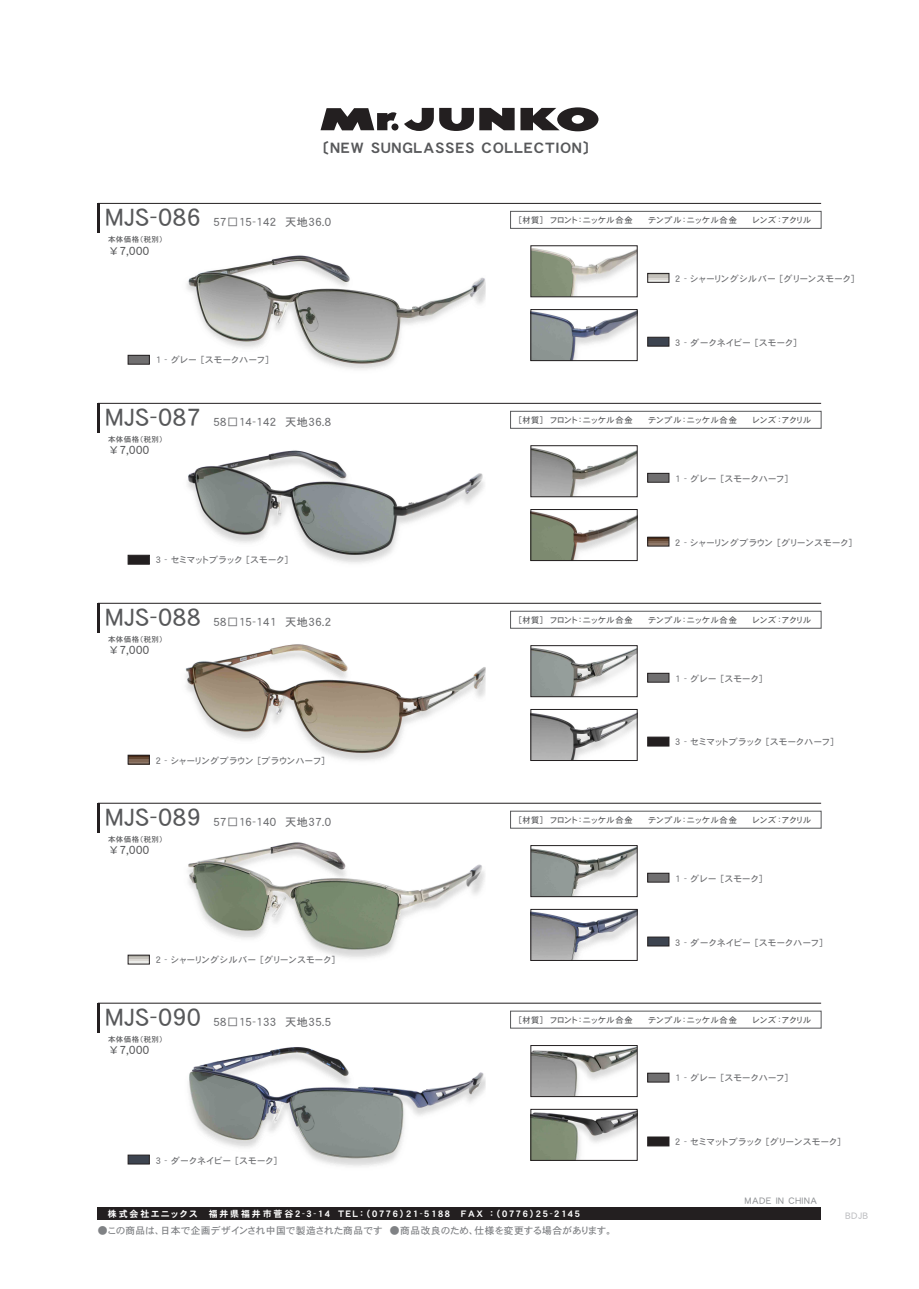
<style>
.page{position:relative;width:919px;height:1289px;background:#fff}
.page>*{position:absolute;margin:0;border:0;box-sizing:border-box;transform-origin:0 0}
.t1{font:14.4px "DFHS Gothic W7 WING RKSJ H";letter-spacing:.1em;color:#57585a}
.t2{font:11.25px "DFHS Gothic W5 WING RKSJ H";letter-spacing:.05em;color:#6c6d70}
.t3{font:11.25px "DFHS Gothic W5 WING RKSJ H";letter-spacing:.05em;color:#57585a}
.t4{font:9.75px "DFHS Gothic W5 WING RKSJ H";letter-spacing:.05em;color:#808285}
.t5{font:9px "DFHS Gothic W5 WING RKSJ H";letter-spacing:.1em;color:#6c6d70}
.t6{font:9px "DFHS Gothic W7 WING RKSJ H";letter-spacing:.2em;color:#fff}
.t7{font:9px "DFHS Gothic W5 WING RKSJ H";letter-spacing:.1em;color:#939598}
.t8{font:9px "DFHS Gothic W5 WING RKSJ H";color:#bcbdc0}
.t9{font:8.25px "DFHS Gothic W5 WING RKSJ H";letter-spacing:.1em;color:#57585a}
.t10{font:7.5px "DFHS Gothic W5 WING RKSJ H";letter-spacing:.05em;color:#57585a}
.s1{font-size:24px;color:#57585a}
.s2{font-family:"MS Gothic"}
</style>
<div class="page">
<img style="left:532px;top:1111px;width:103px;height:47px">
<img style="left:188px;top:1047px;width:297px;height:120px">
<img style="left:188px;top:842px;width:297px;height:116px">
<img style="left:532px;top:713px;width:103px;height:45px">
<img style="left:185px;top:644px;width:300px;height:117px">
<img style="left:532px;top:511px;width:103px;height:47px">
<img style="left:187px;top:450px;width:297px;height:113px">
<img style="left:532px;top:311px;width:103px;height:48px">
<img style="left:186px;top:255px;width:299px;height:115px">
<div style="left:530px;top:309px;width:107px;height:52px;border:1px solid #231f20"></div>
<svg style="left:485px;top:228px;width:188px;height:70px"></svg>
<svg style="left:128px;top:355px;width:21px;height:9px"></svg>
<svg style="left:647px;top:337px;width:22px;height:9px"></svg>
<svg style="left:320px;top:108px;width:76px;height:22px"></svg>
<div style="left:391px;top:123px;width:7px;height:7px;background:#231f20;border-radius:50%"></div>
<svg style="left:404px;top:108px;width:110px;height:23px"></svg>
<svg style="left:520px;top:107px;width:78px;height:24px"></svg>
<hr style="left:98px;top:203px;width:723px;height:1px;background:#231f20">
<hr style="left:98px;top:203px;width:2px;height:30px;background:#231f20">
<div style="left:98px;top:1207px;width:723px;height:13px;background:#231f20"></div>
<div style="left:510px;top:211px;width:311px;height:17px;border:1px solid #57585a"></div>
<div style="left:530px;top:509px;width:107px;height:51px;border:1px solid #231f20"></div>
<svg style="left:510px;top:428px;width:163px;height:70px"></svg>
<hr style="left:98px;top:403px;width:723px;height:1px;background:#231f20">
<hr style="left:98px;top:403px;width:2px;height:30px;background:#231f20">
<div style="left:510px;top:411px;width:311px;height:17px;border:1px solid #57585a"></div>
<div style="left:530px;top:709px;width:107px;height:51px;border:1px solid #231f20"></div>
<svg style="left:485px;top:628px;width:188px;height:70px"></svg>
<hr style="left:98px;top:603px;width:723px;height:1px;background:#231f20">
<hr style="left:98px;top:603px;width:2px;height:30px;background:#231f20">
<div style="left:510px;top:611px;width:311px;height:17px;border:1px solid #57585a"></div>
<img style="left:532px;top:911px;width:103px;height:47px">
<div style="left:530px;top:909px;width:107px;height:51px;border:1px solid #231f20"></div>
<svg style="left:128px;top:954px;width:21px;height:10px"></svg>
<svg style="left:510px;top:828px;width:163px;height:81px"></svg>
<svg style="left:647px;top:936px;width:22px;height:10px"></svg>
<hr style="left:98px;top:803px;width:723px;height:1px;background:#231f20">
<hr style="left:98px;top:803px;width:2px;height:30px;background:#231f20">
<div style="left:510px;top:811px;width:311px;height:17px;border:1px solid #57585a"></div>
<div style="left:530px;top:1109px;width:107px;height:51px;border:1px solid #231f20"></div>
<svg style="left:485px;top:1028px;width:188px;height:81px"></svg>
<svg style="left:128px;top:1154px;width:21px;height:10px"></svg>
<hr style="left:98px;top:1002px;width:723px;height:1px;background:#231f20">
<hr style="left:98px;top:1003px;width:2px;height:29px;background:#231f20">
<svg style="left:128px;top:555px;width:21px;height:9px"></svg>
<svg style="left:647px;top:1136px;width:22px;height:10px"></svg>
<svg style="left:647px;top:737px;width:22px;height:9px"></svg>
<svg style="left:647px;top:537px;width:22px;height:9px"></svg>
<svg style="left:128px;top:755px;width:21px;height:9px"></svg>
<h1 class="t1" style="left:322px;top:141px;width:270px">〔NEW SUNGLASSES COLLECTION〕</h1>
<p class="t2" style="left:106px;top:217px;width:226px"><span class="s1">MJS-086</span> 57□15-142 天地36.0</p>
<p class="t10" style="left:108px;top:235px;width:57px">本体価格（税別）</p>
<p class="t3" style="left:108px;top:245px;width:42px"><span class="s2">￥</span>7,000</p>
<p class="t5" style="left:156px;top:356px;width:114px">1 - グレー [スモークハーフ]</p>
<p class="t2" style="left:106px;top:416px;width:226px"><span class="s1">MJS-087</span> 58□14-142 天地36.8</p>
<p class="t10" style="left:108px;top:435px;width:57px">本体価格（税別）</p>
<p class="t3" style="left:108px;top:445px;width:42px"><span class="s2">￥</span>7,000</p>
<p class="t5" style="left:156px;top:555px;width:134px">3 - セミマットブラック [スモーク]</p>
<p class="t2" style="left:106px;top:616px;width:226px"><span class="s1">MJS-088</span> 58□15-141 天地36.2</p>
<p class="t10" style="left:108px;top:635px;width:57px">本体価格（税別）</p>
<p class="t3" style="left:108px;top:644px;width:42px"><span class="s2">￥</span>7,000</p>
<p class="t5" style="left:156px;top:756px;width:170px">2 - シャーリングブラウン [ブラウンハーフ]</p>
<p class="t2" style="left:106px;top:816px;width:226px"><span class="s1">MJS-089</span> 57□16-140 天地37.0</p>
<p class="t10" style="left:108px;top:835px;width:57px">本体価格（税別）</p>
<p class="t3" style="left:108px;top:844px;width:42px"><span class="s2">￥</span>7,000</p>
<p class="t5" style="left:156px;top:955px;width:180px">2 - シャーリングシルバー [グリーンスモーク]</p>
<p class="t2" style="left:106px;top:1016px;width:226px"><span class="s1">MJS-090</span> 58□15-133 天地35.5</p>
<p class="t10" style="left:108px;top:1035px;width:57px">本体価格（税別）</p>
<p class="t3" style="left:108px;top:1044px;width:42px"><span class="s2">￥</span>7,000</p>
<p class="t5" style="left:156px;top:1155px;width:123px">3 - ダークネイビー [スモーク]</p>
<p class="t9" style="left:518px;top:216px;width:116px">［材質］ フロント：ニッケル合金</p>
<p class="t9" style="left:648px;top:216px;width:90px">テンプル：ニッケル合金</p>
<p class="t9" style="left:753px;top:216px;width:60px">レンズ：アクリル</p>
<p class="t5" style="left:675px;top:274px;width:180px">2 - シャーリングシルバー [グリーンスモーク]</p>
<p class="t5" style="left:675px;top:338px;width:123px">3 - ダークネイビー [スモーク]</p>
<p class="t9" style="left:518px;top:416px;width:116px">［材質］ フロント：ニッケル合金</p>
<p class="t9" style="left:648px;top:416px;width:90px">テンプル：ニッケル合金</p>
<p class="t9" style="left:753px;top:416px;width:60px">レンズ：アクリル</p>
<p class="t5" style="left:675px;top:474px;width:114px">1 - グレー [スモークハーフ]</p>
<p class="t5" style="left:675px;top:538px;width:178px">2 - シャーリングブラウン [グリーンスモーク]</p>
<p class="t9" style="left:518px;top:616px;width:116px">［材質］ フロント：ニッケル合金</p>
<p class="t9" style="left:648px;top:616px;width:90px">テンプル：ニッケル合金</p>
<p class="t9" style="left:753px;top:616px;width:60px">レンズ：アクリル</p>
<p class="t5" style="left:675px;top:674px;width:88px">1 - グレー [スモーク]</p>
<p class="t5" style="left:675px;top:737px;width:160px">3 - セミマットブラック [スモークハーフ]</p>
<p class="t9" style="left:518px;top:815px;width:116px">［材質］ フロント：ニッケル合金</p>
<p class="t9" style="left:648px;top:815px;width:90px">テンプル：ニッケル合金</p>
<p class="t9" style="left:753px;top:815px;width:60px">レンズ：アクリル</p>
<p class="t5" style="left:675px;top:873px;width:88px">1 - グレー [スモーク]</p>
<p class="t5" style="left:675px;top:938px;width:149px">3 - ダークネイビー [スモークハーフ]</p>
<p class="t9" style="left:518px;top:1015px;width:116px">［材質］ フロント：ニッケル合金</p>
<p class="t9" style="left:648px;top:1015px;width:90px">テンプル：ニッケル合金</p>
<p class="t9" style="left:753px;top:1015px;width:60px">レンズ：アクリル</p>
<p class="t5" style="left:675px;top:1073px;width:114px">1 - グレー [スモークハーフ]</p>
<p class="t5" style="left:675px;top:1137px;width:167px">2 - セミマットブラック [グリーンスモーク]</p>
<p class="t7" style="left:744px;top:1195px;width:74px">MADE IN CHINA</p>
<p class="t6" style="left:108px;top:1209px;width:91px">株式会社エニックス</p>
<p class="t6" style="left:209px;top:1209px;width:243px">福井県福井市菅谷2-3-14　TEL：（0776）21-5188</p>
<p class="t6" style="left:461px;top:1209px;width:120px">FAX ：（0776）25-2145</p>
<p class="t8" style="left:845px;top:1211px;width:24px">BDJB</p>
<p class="t4" style="left:98px;top:1225px;width:515px">●この商品は、日本で企画デザインされ中国で製造された商品です ●商品改良のため、仕様を変更する場合があります。</p>
</div>
